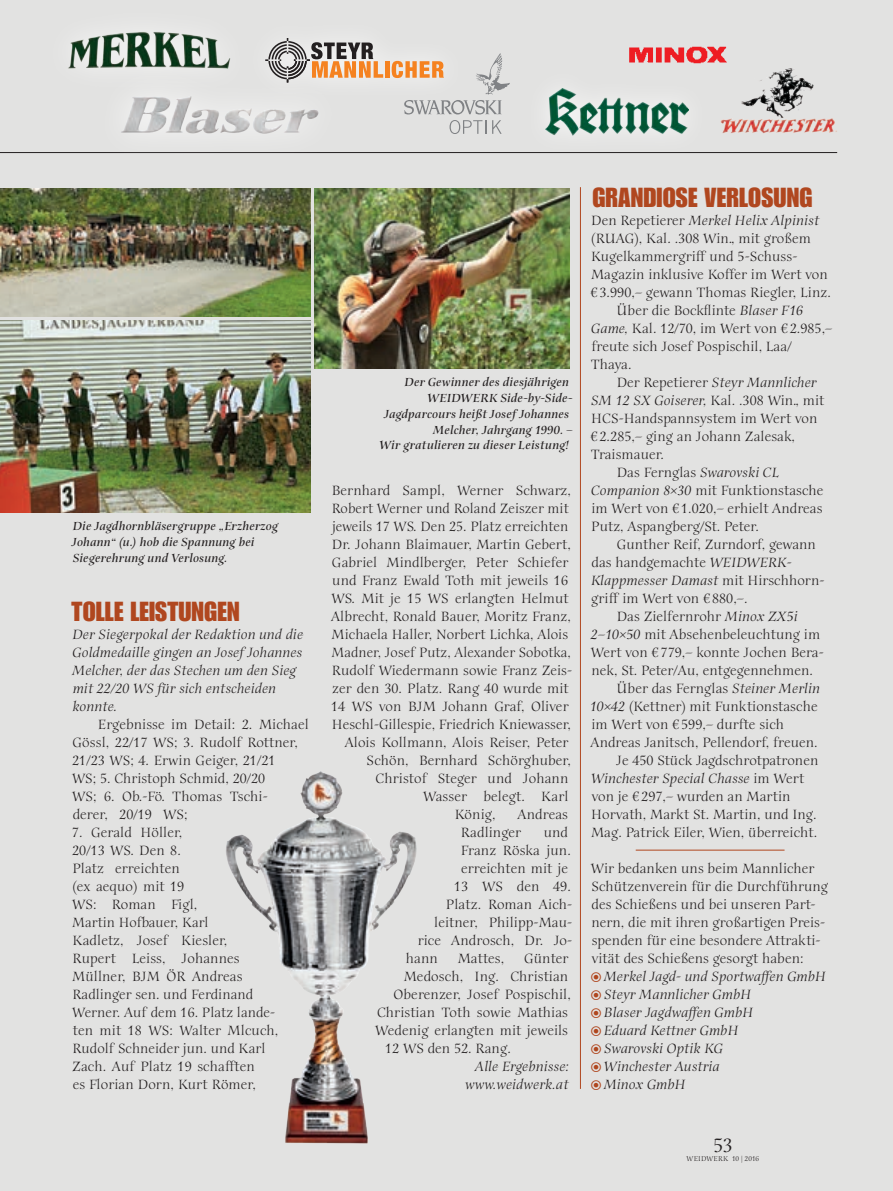
<style>
.page{position:relative;width:893px;height:1191px;background:#e2e2e1}
.page>*{position:absolute;margin:0;border:0;box-sizing:border-box;transform-origin:0 0}
.t1{font:27px "Impact LT Std";letter-spacing:.005em;color:#b0471f}
.t2{font:21px "Anima ITC Std";color:#231f20}
.t3{font:14.7px/18px "Anima ITC Std";letter-spacing:.005em;color:#231f20}
.t4{font:italic 14.7px/18px "Anima ITC Std";letter-spacing:.005em;color:#231f20}
.t5{font:italic 700 12.75px/15.8px "Anima ITC Std";letter-spacing:.01em;color:#231f20;text-align:right}
.t6{font:7.5px "Anima ITC Std";letter-spacing:.03em;color:#231f20}
.s1{font-style:normal}
.s2{font-style:italic}
</style>
<div class="page">
<hr style="left:0;top:152px;width:837px;height:1px;background:#231f20">
<svg style="left:450px;top:120px;width:52px;height:14px"></svg>
<img style="left:720px;top:68px;width:117px;height:65px">
<img style="left:68px;top:32px;width:162px;height:37px">
<div style="left:96px;top:67px;width:249px;height:95px;background:#e4e4e3"></div>
<img style="left:121px;top:97px;width:198px;height:37px">
<div style="left:245px;top:18px;width:221px;height:85px;background:#e3e3e2"></div>
<svg style="left:265px;top:38px;width:118px;height:44px"></svg>
<hr style="left:385px;top:61px;width:4px;height:17px;background:#f58220">
<svg style="left:392px;top:53px;width:118px;height:61px"></svg>
<img style="left:629px;top:47px;width:98px;height:17px">
<div style="left:525px;top:67px;width:184px;height:89px;background:#e2e2e1"></div>
<img style="left:546px;top:89px;width:142px;height:47px">
<hr style="left:636px;top:850px;width:148px;height:1px;background:#b0471f">
<hr style="left:580px;top:187px;width:1px;height:902px;background:#b0471f">
<svg style="left:389px;top:831px;width:28px;height:77px"></svg>
<img style="left:226px;top:771px;width:163px;height:373px">
<img style="left:315px;top:189px;width:255px;height:180px">
<img style="left:0;top:320px;width:310px;height:193px">
<img style="left:0;top:189px;width:310px;height:127px">
<p class="t5" style="left:72px;top:519px;width:208px;text-align:left">Die Jagdhornbläsergruppe „Erzherzog<br>Johann“ (u.) hob die Spannung bei<br>Siegerehrung und Verlosung.</p>
<h1 class="t1" style="left:72px;top:595px;width:169px">TOLLE LEISTUNGEN</h1>
<p class="t4" style="left:72px;top:625px;width:232px">Der Siegerpokal der Redaktion und die<br>Goldmedaille gingen an Josef Johannes<br>Melcher, der das Stechen um den Sieg mit 22/20 WS für sich entscheiden konnte.</p>
<p class="t3" style="left:72px;top:715px;width:238px;text-indent:26px">Ergebnisse im Detail: 2. Michael<br>Gössl, 22/17 WS; 3. Rudolf Rottner,<br>21/23 WS; 4. Erwin Geiger, 21/21<br>WS; 5. Christoph Schmid, 20/20<br>WS; 6. Ob.-Fö. Thomas Tschi-<br>derer, 20/19 WS;</p>
<p class="t3" style="left:72px;top:823px;width:208px">7. Gerald Höller,<br>20/13 WS. Den 8.<br>Platz erreichten<br>(ex aequo) mit 19<br>WS: Roman Figl,<br>Martin Hofbauer, Karl<br>Kadletz, Josef Kiesler,<br>Rupert Leiss, Johannes<br>Müllner, BJM ÖR Andreas<br>Radlinger sen. und Ferdinand<br>Werner. Auf dem 16. Platz lande&shy;ten mit 18 WS: Walter Mlcuch,<br>Rudolf Schneider jun. und Karl<br>Zach. Auf Platz 19 schafften<br>es Florian Dorn, Kurt Römer,</p>
<p class="t5" style="left:380px;top:375px;width:195px">Der Gewinner des diesjährigen<br>WEIDWERK Side-by-Side-<br>Jagdparcours heißt Josef Johannes<br>Melcher, Jahrgang 1990. –<br>Wir gratulieren zu dieser Leistung!</p>
<p class="t3" style="left:332px;top:481px;width:241px">Bernhard Sampl, Werner Schwarz,</p>
<p class="t3" style="left:332px;top:499px;width:238px">Robert Werner und Roland Zeiszer mit</p>
<p class="t3" style="left:332px;top:517px;width:238px">jeweils 17 WS. Den 25. Platz erreichten</p>
<p class="t3" style="left:332px;top:535px;width:241px">Dr. Johann Blaimauer, Martin Gebert,</p>
<p class="t3" style="left:332px;top:553px;width:238px">Gabriel Mindlberger, Peter Schiefer</p>
<p class="t3" style="left:332px;top:571px;width:237px">und Franz Ewald Toth mit jeweils 16</p>
<p class="t3" style="left:332px;top:589px;width:239px">WS. Mit je 15 WS erlangten Helmut</p>
<p class="t3" style="left:331px;top:607px;width:241px">Albrecht, Ronald Bauer, Moritz Franz,</p>
<p class="t3" style="left:332px;top:625px;width:238px">Michaela Haller, Norbert Lichka, Alois</p>
<p class="t3" style="left:332px;top:643px;width:241px">Madner, Josef Putz, Alexander Sobotka,</p>
<p class="t3" style="left:332px;top:661px;width:242px">Rudolf Wiedermann sowie Franz Zeis-</p>
<p class="t3" style="left:332px;top:679px;width:238px">zer den 30. Platz. Rang 40 wurde mit</p>
<p class="t3" style="left:331px;top:697px;width:239px">14 WS von BJM Johann Graf, Oliver</p>
<p class="t3" style="left:332px;top:715px;width:241px">Heschl-Gillespie, Friedrich Kniewasser,</p>
<p class="t3" style="left:345px;top:733px;width:225px">Alois Kollmann, Alois Reiser, Peter</p>
<p class="t3" style="left:367px;top:751px;width:206px">Schön, Bernhard Schörghuber,</p>
<p class="t3" style="left:376px;top:769px;width:194px">Christof Steger und Johann</p>
<p class="t3" style="left:423px;top:787px;width:147px">Wasser belegt. Karl</p>
<p class="t3" style="left:455px;top:805px;width:42px">König,</p>
<p class="t3" style="left:461px;top:805px;width:109px;text-indent:57px">Andreas<br>Radlinger</p>
<p class="t3" style="left:544px;top:823px;width:26px">und</p>
<p class="t3" style="left:461px;top:841px;width:111px">Franz Röska jun.</p>
<p class="t3" style="left:461px;top:859px;width:108px">erreichten mit je</p>
<p class="t3" style="left:454px;top:877px;width:118px">13 WS den 49.</p>
<p class="t3" style="left:446px;top:895px;width:128px">Platz. Roman Aich-</p>
<p class="t3" style="left:434px;top:913px;width:139px">leitner, Philipp-Mau-</p>
<p class="t3" style="left:418px;top:931px;width:156px">rice Androsch, Dr. Jo-</p>
<p class="t3" style="left:406px;top:949px;width:33px">hann</p>
<p class="t3" style="left:458px;top:949px;width:48px">Mattes,</p>
<p class="t3" style="left:524px;top:949px;width:46px">Günter</p>
<p class="t3" style="left:404px;top:967px;width:166px">Medosch, Ing. Christian</p>
<p class="t3" style="left:394px;top:985px;width:179px">Oberenzer, Josef Pospischil,</p>
<p class="t3" style="left:377px;top:1003px;width:193px">Christian Toth sowie Mathias</p>
<p class="t3" style="left:375px;top:1021px;width:194px">Wedenig erlangten mit jeweils</p>
<p class="t3" style="left:385px;top:1039px;width:127px">12 WS den 52. Rang.</p>
<p class="t4" style="left:465px;top:1057px;width:106px;text-align:right">Alle Ergebnisse: www.weidwerk.at</p>
<h1 class="t1" style="left:592px;top:181px;width:221px">GRANDIOSE VERLOSUNG</h1>
<p class="t4" style="left:591px;top:211px;width:229px"><span class="s1">Den Repetierer</span> Merkel Helix Alpinist</p>
<p class="t3" style="left:591px;top:229px;width:221px">(RUAG), Kal. .308 Win., mit großem</p>
<p class="t3" style="left:591px;top:247px;width:208px">Kugelkammergriff und 5-Schuss-</p>
<p class="t3" style="left:591px;top:265px;width:238px">Magazin inklusive Koffer im Wert von</p>
<p class="t3" style="left:591px;top:283px;width:242px">€ 3.990,– gewann Thomas Riegler, Linz.</p>
<p class="t3" style="left:617px;top:301px;width:188px">Über die Bockflinte <span class="s2">Blaser F16</span></p>
<p class="t3" style="left:591px;top:319px;width:243px"><span class="s2">Game,</span> Kal. 12/70, im Wert von € 2.985,–</p>
<p class="t3" style="left:591px;top:337px;width:202px">freute sich Josef Pospischil, Laa/</p>
<p class="t3" style="left:591px;top:355px;width:42px">Thaya.</p>
<p class="t4" style="left:617px;top:373px;width:201px"><span class="s1">Der Repetierer</span> Steyr Mannlicher</p>
<p class="t3" style="left:591px;top:391px;width:235px"><span class="s2">SM 12 SX Goiserer,</span> Kal. .308 Win., mit</p>
<p class="t3" style="left:591px;top:409px;width:228px">HCS-Handspannsystem im Wert von</p>
<p class="t3" style="left:591px;top:427px;width:206px">€ 2.285,– ging an Johann Zalesak,</p>
<p class="t3" style="left:591px;top:445px;width:75px">Traismauer.</p>
<p class="t3" style="left:617px;top:463px;width:164px">Das Fernglas <span class="s2">Swarovski CL</span></p>
<p class="t3" style="left:591px;top:481px;width:234px"><span class="s2">Companion 8×30</span> mit Funktionstasche</p>
<p class="t3" style="left:591px;top:499px;width:233px">im Wert von € 1.020,– erhielt Andreas</p>
<p class="t3" style="left:591px;top:517px;width:169px">Putz, Aspangberg/St. Peter.</p>
<p class="t3" style="left:617px;top:535px;width:201px">Gunther Reif, Zurndorf, gewann</p>
<p class="t3" style="left:591px;top:553px;width:202px">das handgemachte <span class="s2">WEIDWERK-</span></p>
<p class="t4" style="left:591px;top:571px;width:235px">Klappmesser Damast <span class="s1">mit Hirschhorn-</span></p>
<p class="t3" style="left:591px;top:589px;width:158px">griff im Wert von € 880,–.</p>
<p class="t3" style="left:617px;top:607px;width:183px">Das Zielfernrohr <span class="s2">Minox ZX5i</span></p>
<p class="t3" style="left:591px;top:625px;width:231px"><span class="s2">2–10×50</span> mit Absehenbeleuchtung im</p>
<p class="t3" style="left:591px;top:643px;width:234px">Wert von € 779,– konnte Jochen Bera-</p>
<p class="t3" style="left:591px;top:661px;width:223px">nek, St. Peter/Au, entgegennehmen.</p>
<p class="t3" style="left:617px;top:679px;width:205px">Über das Fernglas <span class="s2">Steiner Merlin</span></p>
<p class="t3" style="left:590px;top:697px;width:229px"><span class="s2">10×42</span> (Kettner) mit Funktionstasche</p>
<p class="t3" style="left:591px;top:715px;width:194px">im Wert von € 599,– durfte sich</p>
<p class="t3" style="left:590px;top:733px;width:229px">Andreas Janitsch, Pellendorf, freuen.</p>
<p class="t3" style="left:616px;top:751px;width:204px">Je 450 Stück Jagdschrotpatronen</p>
<p class="t4" style="left:591px;top:769px;width:215px">Winchester Special Chasse <span class="s1">im Wert</span></p>
<p class="t3" style="left:592px;top:787px;width:200px">von je € 297,– wurden an Martin</p>
<p class="t3" style="left:591px;top:805px;width:227px">Horvath, Markt St. Martin, und Ing.</p>
<p class="t3" style="left:591px;top:823px;width:228px">Mag. Patrick Eiler, Wien, überreicht.</p>
<p class="t3" style="left:591px;top:859px;width:239px">Wir bedanken uns beim Mannlicher Schützenverein für die Durchführung des Schießens und bei unseren Part&shy;nern, die mit ihren großartigen Preis&shy;spenden für eine besondere Attrakti&shy;vität des Schießens gesorgt haben:</p>
<p class="t4" style="left:604px;top:967px;width:224px">Merkel Jagd- und Sportwaffen GmbH<br>Steyr Mannlicher GmbH<br>Blaser Jagdwaffen GmbH<br>Eduard Kettner GmbH<br>Swarovski Optik KG<br>Winchester Austria<br>Minox GmbH</p>
<h2 class="t2" style="left:713px;top:1134px;width:21px">53</h2>
<p class="t6" style="left:687px;top:1154px;width:74px">WEIDWERK 10 | 2016</p>
</div>
